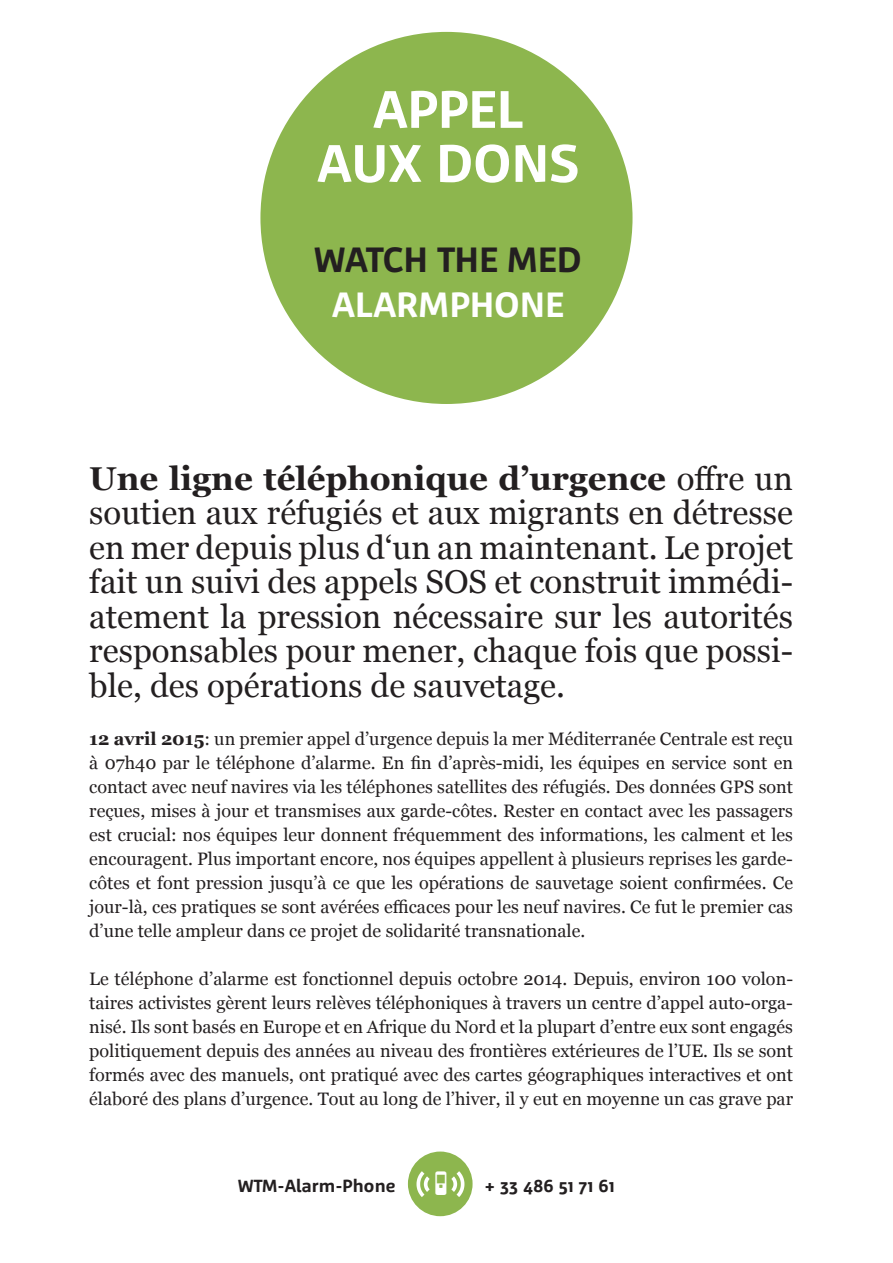
<style>
.page{position:relative;width:893px;height:1263px;background:#fff}
.page>*{position:absolute;margin:0;border:0;box-sizing:border-box;transform-origin:0 0}
.t1{font:700 54px/54px "Agile";letter-spacing:.01em;color:#fff;text-align:center}
.t2{font:700 36px "Agile";color:#231f20}
.t3{font:700 36px "Agile";letter-spacing:.015em;color:#fff}
.t4{font:33px/34.5px "Georgia";color:#231f20;text-align:justify}
.t5{font:26.4px "Sosa";color:#fff}
.t6{font:18px/24px "Georgia";color:#231f20;text-align:justify}
.t7{font:700 18px "Agile";letter-spacing:.01em;color:#231f20}
.s1{font-weight:700}
</style>
<div class="page">
<div style="left:260px;top:32px;width:372px;height:372px;background:#8db64e;border-radius:50%"></div>
<div style="left:408px;top:1151px;width:65px;height:65px;background:#8db64e;border-radius:50%"></div>
<svg style="left:451px;top:1171px;width:13px;height:26px"></svg>
<svg style="left:416px;top:1171px;width:14px;height:26px"></svg>
<h1 class="t1" style="left:316px;top:82px;width:264px">APPEL<br>AUX DONS</h1>
<h2 class="t2" style="left:314px;top:238px;width:269px">WATCH THE MED</h2>
<h2 class="t3" style="left:331px;top:283px;width:234px">ALARMPHONE</h2>
<p class="t4" style="left:89px;top:462px;width:705px"><span class="s1">Une ligne téléphonique d’urgence</span> offre un soutien aux réfugiés et aux migrants en détresse en mer depuis plus d‘un an maintenant. Le projet fait un suivi des appels SOS et construit immédi&shy;atement la pression nécessaire sur les autorités responsables pour mener, chaque fois que possi&shy;ble, des opérations de sauvetage.</p>
<p class="t6" style="left:89px;top:727px;width:705px"><span class="s1">12 avril 2015</span>: un premier appel d’urgence depuis la mer Méditerranée Centrale est reçu à 07h40 par le téléphone d’alarme. En fin d’après-midi, les équipes en service sont en contact avec neuf navires via les téléphones satellites des réfugiés. Des données GPS sont reçues, mises à jour et transmises aux garde-côtes. Rester en contact avec les passagers est crucial: nos équipes leur donnent fréquemment des informations, les calment et les encouragent. Plus important encore, nos équipes appellent à plusieurs reprises les garde&shy;côtes et font pression jusqu’à ce que les opérations de sauvetage soient confirmées. Ce jour-là, ces pratiques se sont avérées efficaces pour les neuf navires. Ce fut le premier cas d’une telle ampleur dans ce projet de solidarité transnationale.</p>
<p class="t6" style="left:89px;top:967px;width:705px">Le téléphone d’alarme est fonctionnel depuis octobre 2014. Depuis, environ 100 volon&shy;taires activistes gèrent leurs relèves téléphoniques à travers un centre d’appel auto-orga&shy;nisé. Ils sont basés en Europe et en Afrique du Nord et la plupart d’entre eux sont engagés politiquement depuis des années au niveau des frontières extérieures de l’UE. Ils se sont formés avec des manuels, ont pratiqué avec des cartes géographiques interactives et ont élaboré des plans d’urgence. Tout au long de l’hiver, il y eut en moyenne un cas grave par</p>
<h3 class="t5" style="left:428px;top:1168px;width:28px">/</h3>
<p class="t7" style="left:238px;top:1175px;width:159px">WTM-Alarm-Phone</p>
<p class="t7" style="left:485px;top:1175px;width:132px">+ 33 486 51 71 61</p>
</div>
